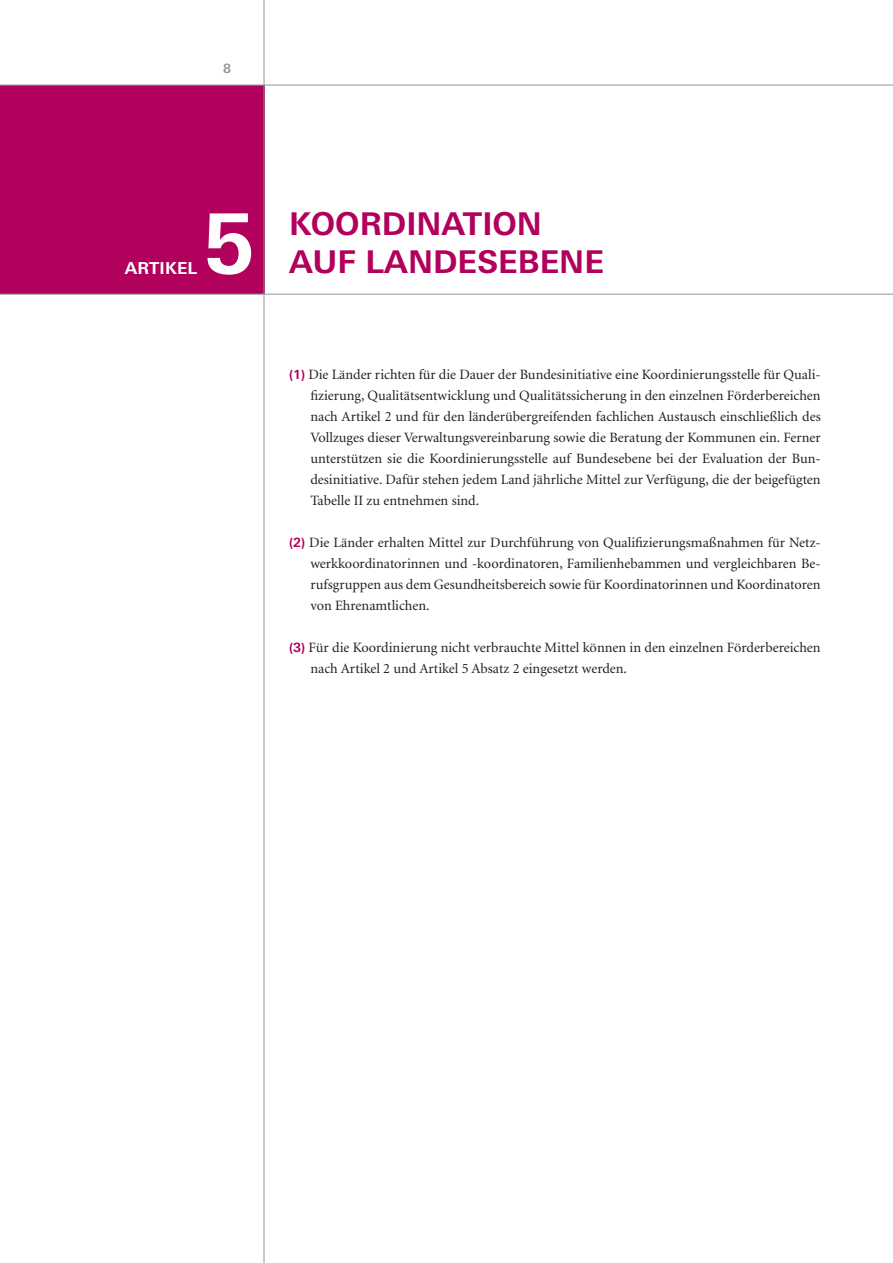
<style>
.page{position:relative;width:893px;height:1263px;background:#fff}
.page>*{position:absolute;margin:0;border:0;box-sizing:border-box;transform-origin:0 0}
.t1{font:700 83.25px "Linotype Univers Basic";color:#fff}
.t2{font:700 31.35px/38.5px "Linotype Univers Basic";color:#b1015c}
.t3{font:700 16.5px "Linotype Univers Basic";color:#fff}
.t4{font:14.25px/21px "Minion";color:#231f20;text-align:justify}
.t5{font:700 12.75px "Linotype Univers Basic";color:#939598}
.s1{font-family:"Linotype Univers Basic";font-weight:700;font-size:12.75px;color:#b1015c}
</style>
<div class="page">
<div style="left:0;top:85px;width:264px;height:209px;background:#b1015c"></div>
<hr style="left:0;top:294px;width:893px;height:1px;background:#939598">
<hr style="left:264px;top:0;width:1px;height:1263px;background:#939598">
<hr style="left:0;top:85px;width:893px;height:1px;background:#939598">
<p class="t5" style="left:223px;top:61px;width:10px">8</p>
<p class="t3" style="left:125px;top:258px;width:74px">ARTIKEL</p>
<h1 class="t1" style="left:203px;top:194px;width:54px">5</h1>
<h2 class="t2" style="left:289px;top:204px;width:316px">KOORDINATION<br>AUF LANDESEBENE</h2>
<p class="t4" style="left:310px;top:364px;width:512px;text-indent:-21px"><span class="s1">(1)</span> Die Länder richten für die Dauer der Bundesinitiative eine Koordinierungsstelle für Quali&shy;fizierung, Qualitätsentwicklung und Qualitätssicherung in den einzelnen Förderbereichen nach Artikel 2 und für den länderübergreifenden fachlichen Austausch einschließlich des Vollzuges dieser Verwaltungsvereinbarung sowie die Beratung der Kommunen ein. Ferner unterstützen sie die Koordinierungsstelle auf Bundesebene bei der Evaluation der Bun&shy;desinitiative. Dafür stehen jedem Land jährliche Mittel zur Verfügung, die der beigefügten Tabelle II zu entnehmen sind.</p>
<p class="t4" style="left:310px;top:532px;width:512px;text-indent:-21px"><span class="s1">(2)</span> Die Länder erhalten Mittel zur Durchführung von Qualifizierungsmaßnahmen für Netz&shy;werkkoordinatorinnen und -koordinatoren, Familienhebammen und vergleichbaren Be&shy;rufsgruppen aus dem Gesundheitsbereich sowie für Koordinatorinnen und Koordinatoren von Ehrenamtlichen.</p>
<p class="t4" style="left:310px;top:637px;width:512px;text-indent:-21px"><span class="s1">(3)</span> Für die Koordinierung nicht verbrauchte Mittel können in den einzelnen Förderbereichen nach Artikel 2 und Artikel 5 Absatz 2 eingesetzt werden.</p>
</div>
